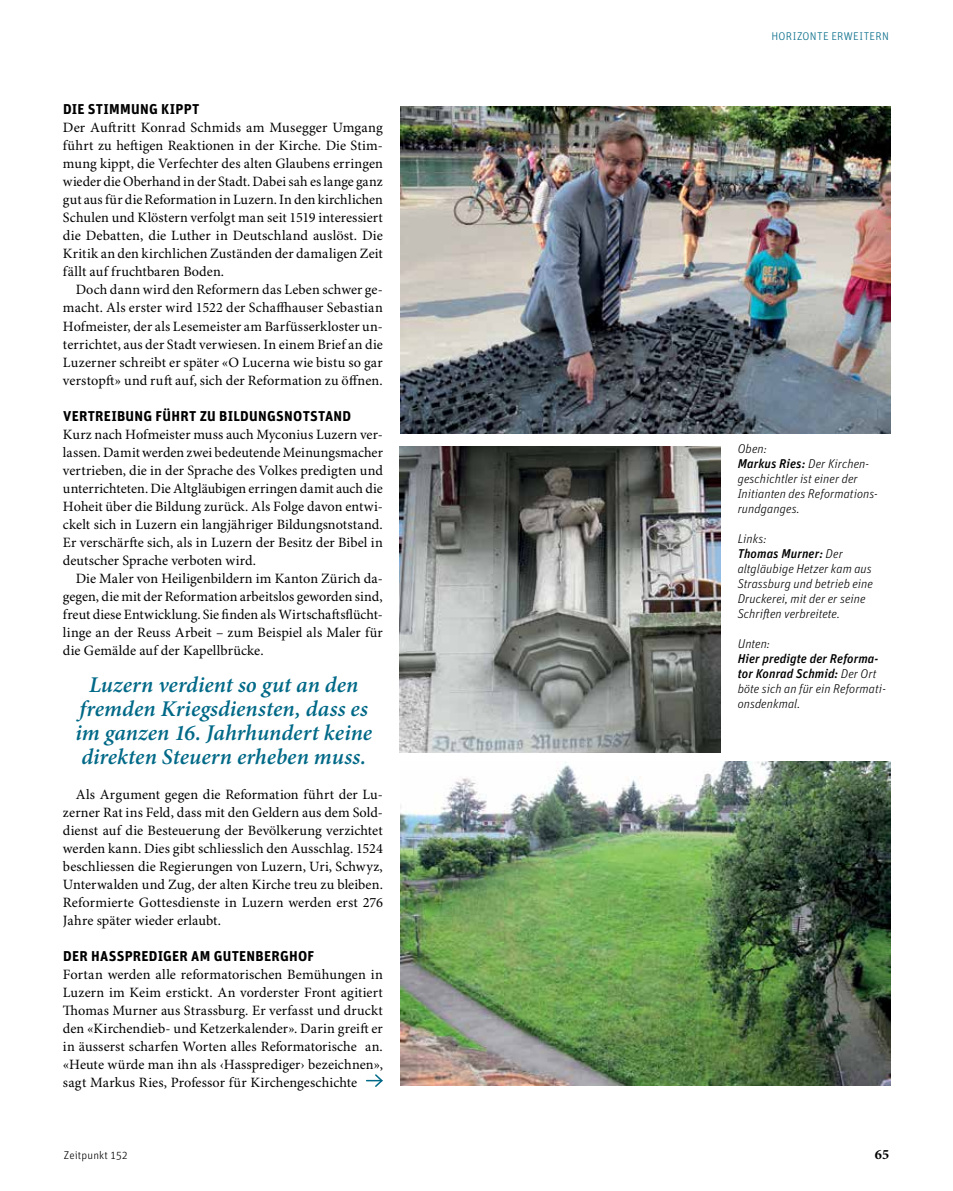
<style>
.page{position:relative;width:953px;height:1191px;background:#fff}
.page>*{position:absolute;margin:0;border:0;box-sizing:border-box;transform-origin:0 0}
.t1{font:italic 600 22.5px/24px "Minion Pro";color:#006987;text-align:center}
.t2{font:14.25px/18px "Minion Pro";letter-spacing:.005em;color:#000;text-align:justify}
.t3{font:700 14.25px "Unit OT";letter-spacing:.02em;color:#000}
.t4{font:700 14.25px "Minion Pro";color:#000}
.t5{font:italic 300 12.75px/15px "Unit OT";color:#000}
.t6{font:300 11.25px "Unit OT";letter-spacing:.03em;color:#006987}
.t7{font:300 11.25px "Unit OT";letter-spacing:.015em;color:#000}
.s1{font-weight:500}
</style>
<div class="page">
<img style="left:401px;top:761px;width:489px;height:324px">
<img style="left:400px;top:446px;width:320px;height:307px">
<img style="left:401px;top:107px;width:489px;height:326px">
<svg style="left:366px;top:1074px;width:17px;height:13px"></svg>
<p class="t3" style="left:63px;top:100px;width:138px">DIE STIMMUNG KIPPT</p>
<p class="t2" style="left:63px;top:119px;width:321px">Der Auftritt Konrad Schmids am Musegger Umgang führt zu heftigen Reaktionen in der Kirche. Die Stim&shy;mung kippt, die Verfechter des alten Glaubens erringen wieder die Oberhand in der Stadt. Dabei sah es lange ganz gut aus für die Reformation in Luzern. In den kirchlichen Schulen und Klöstern verfolgt man seit 1519 interessiert die Debatten, die Luther in Deutschland auslöst. Die Kritik an den kirchlichen Zuständen der damaligen Zeit fällt auf fruchtbaren Boden.</p>
<p class="t2" style="left:63px;top:281px;width:321px;text-indent:13px">Doch dann wird den Reformern das Leben schwer ge&shy;macht. Als erster wird 1522 der Schaffhauser Sebastian Hofmeister, der als Lesemeister am Barfüsserkloster un&shy;terrichtet, aus der Stadt verwiesen. In einem Brief an die Luzerner schreibt er später «O Lucerna wie bistu so gar verstopft» und ruft auf, sich der Reformation zu öffnen.</p>
<p class="t3" style="left:63px;top:406px;width:290px">VERTREIBUNG FÜHRT ZU BILDUNGSNOTSTAND</p>
<p class="t2" style="left:63px;top:425px;width:321px">Kurz nach Hofmeister muss auch Myconius Luzern ver&shy;lassen. Damit werden zwei bedeutende Meinungsmacher vertrieben, die in der Sprache des Volkes predigten und unterrichteten. Die Altgläubigen erringen damit auch die Hoheit über die Bildung zurück. Als Folge davon entwi&shy;ckelt sich in Luzern ein langjähriger Bildungsnotstand.<br>Er verschärfte sich, als in Luzern der Besitz der Bibel in deutscher Sprache verboten wird.</p>
<p class="t2" style="left:63px;top:569px;width:321px;text-indent:13px">Die Maler von Heiligenbildern im Kanton Zürich da&shy;gegen, die mit der Reformation arbeitslos geworden sind, freut diese Entwicklung. Sie finden als Wirtschaftsflücht&shy;linge an der Reuss Arbeit – zum Beispiel als Maler für die Gemälde auf der Kapellbrücke.</p>
<h1 class="t1" style="left:75px;top:673px;width:298px">Luzern verdient so gut an den fremden Kriegsdiensten, dass es im ganzen 16. Jahrhundert keine direkten Steuern erheben muss.</h1>
<p class="t2" style="left:63px;top:785px;width:321px;text-indent:13px">Als Argument gegen die Reformation führt der Lu&shy;zerner Rat ins Feld, dass mit den Geldern aus dem Sold&shy;dienst auf die Besteuerung der Bevölkerung verzichtet werden kann. Dies gibt schliesslich den Ausschlag. 1524 beschliessen die Regierungen von Luzern, Uri, Schwyz, Unterwalden und Zug, der alten Kirche treu zu bleiben.<br>Reformierte Gottesdienste in Luzern werden erst 276<br>Jahre später wieder erlaubt.</p>
<p class="t3" style="left:63px;top:946px;width:253px">DER HASSPREDIGER AM GUTENBERGHOF</p>
<p class="t2" style="left:63px;top:965px;width:321px">Fortan werden alle reformatorischen Bemühungen in Luzern im Keim erstickt. An vorderster Front agitiert Thomas Murner aus Strassburg. Er verfasst und druckt den «Kirchendieb- und Ketzerkalender». Darin greift er in äusserst scharfen Worten alles Reformatorische an. «Heute würde man ihn als ‹Hassprediger› bezeichnen», sagt Markus Ries, Professor für Kirchengeschichte</p>
<p class="t6" style="left:771px;top:29px;width:119px">HORIZONTE ERWEITERN</p>
<p class="t5" style="left:737px;top:441px;width:141px">Oben:<br><span class="s1">Markus Ries:</span> Der Kirchen&shy;geschichtler ist einer der<br>Initianten des Reformations&shy;rundganges.</p>
<p class="t5" style="left:737px;top:531px;width:137px">Links:<br><span class="s1">Thomas Murner:</span> Der altgläubige Hetzer kam aus<br>Strassburg und betrieb eine<br>Druckerei, mit der er seine<br>Schriften verbreitete.</p>
<p class="t5" style="left:737px;top:636px;width:34px">Unten:</p>
<p class="t5" style="left:737px;top:651px;width:150px"><span class="s1">Hier predigte der Reforma&shy;tor Konrad Schmid:</span> Der Ort böte sich an für ein Reformati&shy;onsdenkmal.</p>
<p class="t7" style="left:64px;top:1148px;width:65px">Zeitpunkt 152</p>
<p class="t4" style="left:874px;top:1145px;width:16px">65</p>
</div>
